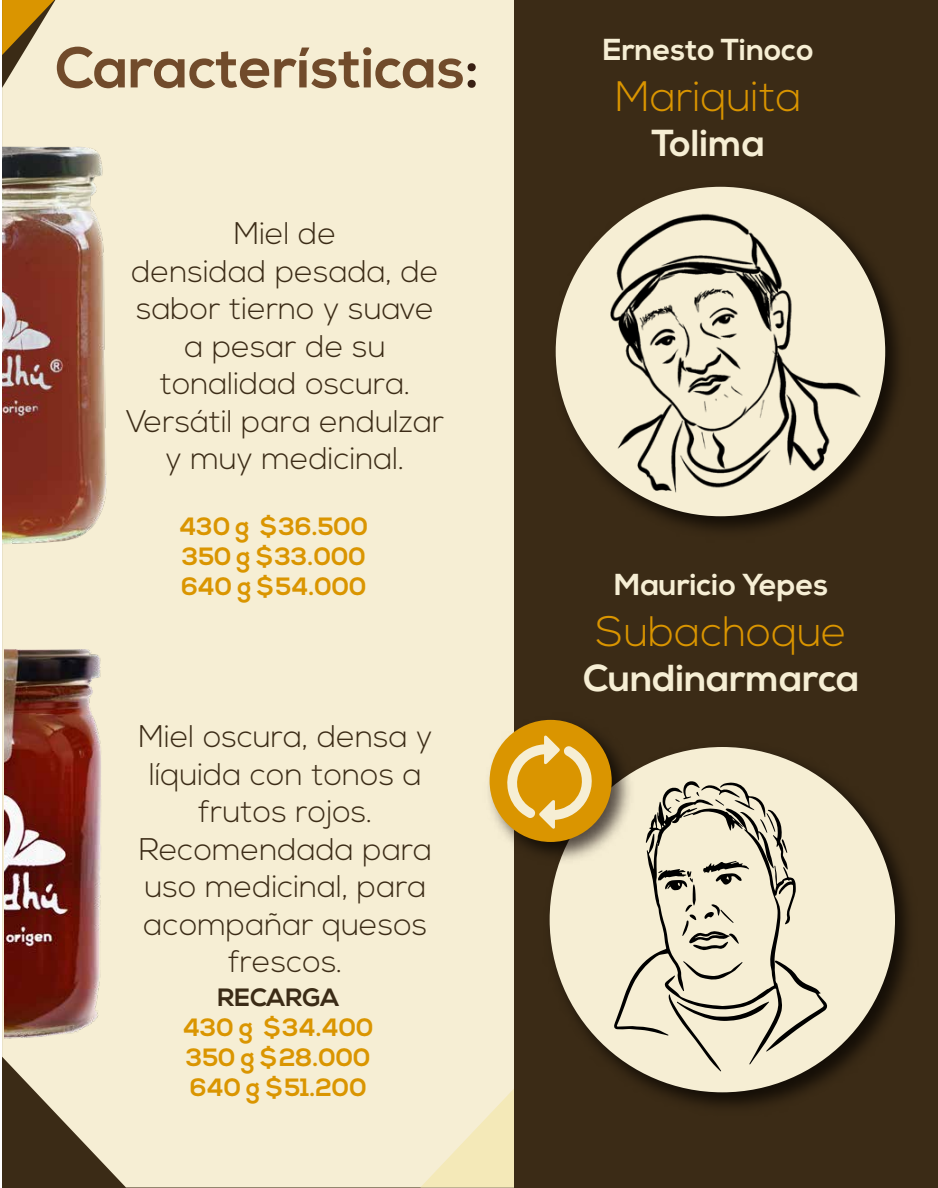
<style>
.page{position:relative;width:938px;height:1188px;background:#fff}
.page>*{position:absolute;margin:0;border:0;box-sizing:border-box;transform-origin:0 0}
.t1{font:300 42.5px "Nexa";color:#da9500}
.t2{font:700 37.5px "Nexa";color:#f6eed4}
.t3{font:300 31.25px/37.5px "Nexa";color:#3b2b16;text-align:center}
.t4{font:700 30.25px "Nexa";color:#f6eed4}
.t5{font:700 25px/30px "Nexa";color:#da9500;text-align:justify}
.t6{font:700 25px "Nexa";color:#3b2b16}
</style>
<div class="page">
<div style="left:2px;top:0;width:512px;height:1187px;background:#f6eed4"></div>
<svg style="left:420px;top:641px;width:94px;height:546px;background:#f5edd1"></svg>
<div style="left:514px;top:0;width:424px;height:1187px;background:#3b2b16"></div>
<img style="left:564px;top:747px;width:336px;height:359px">
<div style="left:549px;top:747px;width:346px;height:345px;background:#f6eed4;border-radius:50%"></div>
<svg style="left:613px;top:781px;width:214px;height:290px"></svg>
<svg style="left:2px;top:0;width:123px;height:88px;background:#d4c095"></svg>
<svg style="left:131px;top:46px;width:344px;height:43px;background:#c6b498"></svg>
<img style="left:3px;top:121px;width:132px;height:445px">
<img style="left:5px;top:620px;width:126px;height:441px">
<img style="left:555px;top:186px;width:343px;height:341px">
<img style="left:479px;top:709px;width:160px;height:160px">
<div style="left:489px;top:720px;width:122px;height:122px;background:#da9500;border-radius:50%"></div>
<svg style="left:506px;top:735px;width:86px;height:93px"></svg>
<p class="t3" style="left:126px;top:216px;width:320px">Miel de<br>densidad pesada, de sabor tierno y suave a pesar de su tonalidad oscura.<br>Versátil para endulzar y muy medicinal.</p>
<p class="t5" style="left:180px;top:512px;width:190px">430 g $36.500<br>350 g $33.000<br>640 g $54.000</p>
<p class="t3" style="left:139px;top:719px;width:295px">Miel oscura, densa y líquida con tonos a frutos rojos.<br>Recomendada para uso medicinal, para acompañar quesos frescos.</p>
<p class="t6" style="left:217px;top:983px;width:123px">RECARGA</p>
<p class="t5" style="left:183px;top:1013px;width:192px">430 g $34.400<br>350 g $28.000<br>640 g $51.200</p>
<p class="t4" style="left:603px;top:33px;width:212px">Ernesto Tinoco</p>
<h1 class="t1" style="left:615px;top:72px;width:188px">Mariquita</h1>
<p class="t2" style="left:651px;top:122px;width:115px">Tolima</p>
<p class="t4" style="left:614px;top:567px;width:216px">Mauricio Yepes</p>
<h1 class="t1" style="left:596px;top:607px;width:252px">Subachoque</h1>
<p class="t2" style="left:583px;top:656px;width:278px">Cundinarmarca</p>
</div>
